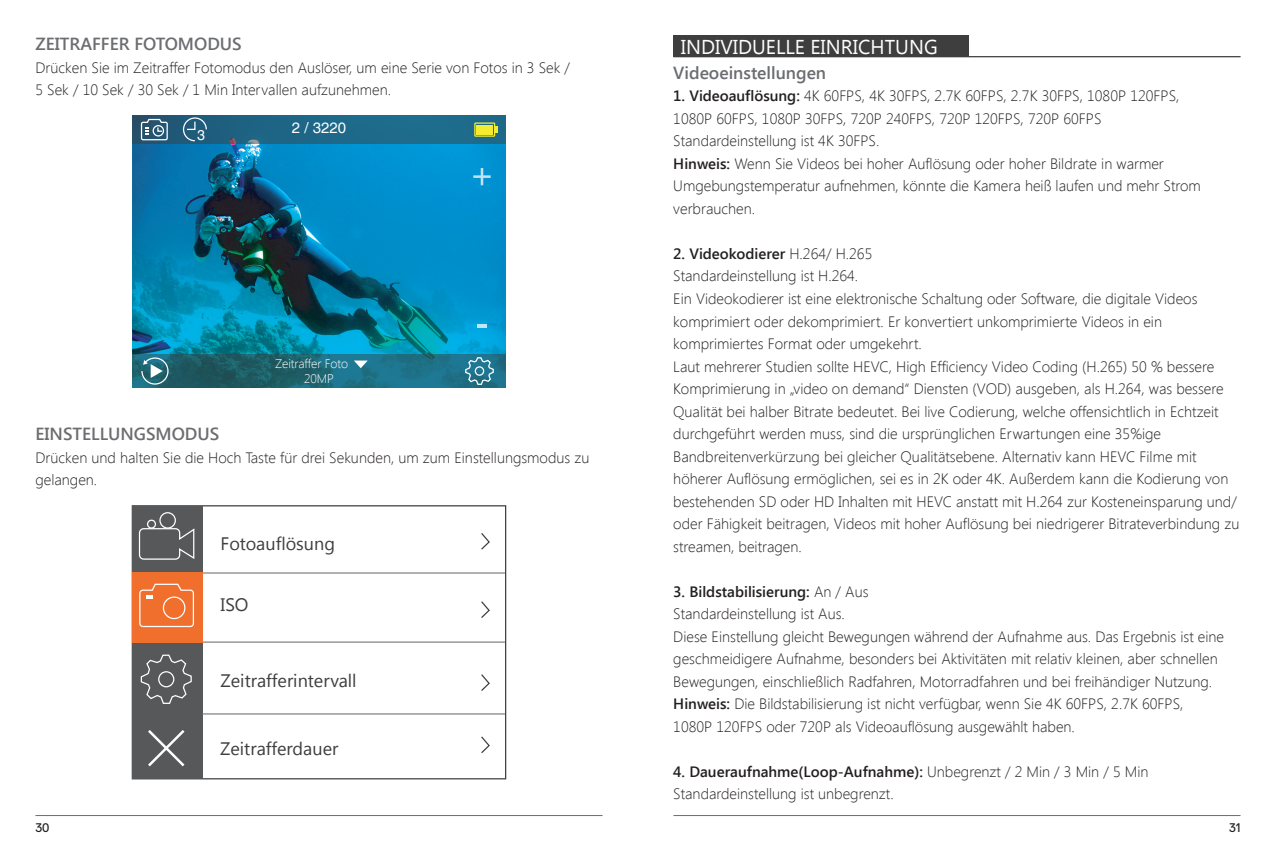
<style>
.page{position:relative;width:1276px;height:851px;background:#fff}
.page>*{position:absolute;margin:0;border:0;box-sizing:border-box;transform-origin:0 0}
.t1{font:20px "Segoe UI";color:#fff}
.t2{font:18px "Segoe UI";color:#3e3e3f}
.t3{font:600 17.5px "Segoe UI";color:#6c6d70}
.t4{font:300 15px/22.5px "Segoe UI";color:#231f20}
.t5{font:15px "Helvetica";color:#fff}
.t6{font:14.25px "Helvetica";color:#fff}
.t7{font:300 12.5px/15.5px "Segoe UI";letter-spacing:-.01em;color:#fff}
.t8{font:12.5px "Replica";color:#231f20}
.s1{font-weight:600}
</style>
<div class="page">
<hr style="left:673px;top:56px;width:567px;height:1px;background:#3e3e3f">
<div style="left:673px;top:35px;width:296px;height:22px;background:#3e3e3f"></div>
<img style="left:132px;top:144px;width:373px;height:210px">
<div style="left:132px;top:115px;width:373px;height:29px;background:linear-gradient(to right,#235775,#1c7193)"></div>
<svg style="left:132px;top:354px;width:373px;height:34px;background:#1e6777"></svg>
<div style="left:474px;top:122px;width:21px;height:15px;border:1px solid #f4ed2f"></div>
<svg style="left:494px;top:126px;width:3px;height:7px"></svg>
<div style="left:476px;top:125px;width:17px;height:9px;background:#f4ed2f"></div>
<svg style="left:141px;top:357px;width:28px;height:28px"></svg>
<svg style="left:354px;top:360px;width:14px;height:8px"></svg>
<svg style="left:464px;top:356px;width:30px;height:29px"></svg>
<div style="left:475px;top:366px;width:9px;height:10px;border:1px solid #fff;border-radius:50%"></div>
<svg style="left:473px;top:168px;width:18px;height:17px"></svg>
<svg style="left:477px;top:324px;width:10px;height:3px"></svg>
<svg style="left:182px;top:117px;width:25px;height:25px"></svg>
<svg style="left:140px;top:118px;width:28px;height:23px"></svg>
<div style="left:132px;top:505px;width:374px;height:274px;background:#fff;border:1px solid #3e3e3f"></div>
<div style="left:132px;top:505px;width:70px;height:273px;background:#57585a"></div>
<svg style="left:148px;top:730px;width:37px;height:37px"></svg>
<svg style="left:138px;top:527px;width:57px;height:33px"></svg>
<div style="left:159px;top:512px;width:17px;height:16px;border:1px solid #fff;border-radius:50%"></div>
<div style="left:147px;top:519px;width:9px;height:9px;border:1px solid #fff;border-radius:50%"></div>
<svg style="left:140px;top:654px;width:52px;height:50px"></svg>
<div style="left:158px;top:671px;width:16px;height:16px;border:1px solid #fff;border-radius:50%"></div>
<hr style="left:202px;top:572px;width:303px;height:1px;background:#808285">
<hr style="left:202px;top:641px;width:303px;height:1px;background:#808285">
<hr style="left:202px;top:713px;width:303px;height:1px;background:#808285">
<div style="left:132px;top:572px;width:70px;height:70px;background:#f06f2d"></div>
<svg style="left:139px;top:583px;width:55px;height:44px"></svg>
<div style="left:163px;top:596px;width:22px;height:23px;border:1px solid #fff;border-radius:50%"></div>
<svg style="left:481px;top:533px;width:9px;height:17px"></svg>
<svg style="left:481px;top:601px;width:9px;height:17px"></svg>
<svg style="left:481px;top:674px;width:9px;height:17px"></svg>
<svg style="left:481px;top:736px;width:9px;height:17px"></svg>
<hr style="left:35px;top:815px;width:567px;height:1px;background:#6c6d70">
<hr style="left:673px;top:815px;width:567px;height:1px;background:#6c6d70">
<p class="t3" style="left:35px;top:32px;width:208px">ZEITRAFFER FOTOMODUS</p>
<p class="t4" style="left:35px;top:56px;width:536px">Drücken Sie im Zeitraffer Fotomodus den Auslöser, um eine Serie von Fotos in 3 Sek /<br>5 Sek / 10 Sek / 30 Sek / 1 Min Intervallen aufzunehmen.</p>
<p class="t6" style="left:197px;top:127px;width:9px">3</p>
<p class="t5" style="left:292px;top:119px;width:56px">2 / 3220</p>
<p class="t7" style="left:304px;top:355px;width:45px;text-indent:-29px">Zeitraffer Foto<br>20MP</p>
<p class="t3" style="left:35px;top:422px;width:185px">EINSTELLUNGSMODUS</p>
<p class="t4" style="left:35px;top:446px;width:555px">Drücken und halten Sie die Hoch Taste für drei Sekunden, um zum Einstellungsmodus zu gelangen.</p>
<p class="t2" style="left:220px;top:531px;width:116px">Fotoauflösung</p>
<p class="t2" style="left:220px;top:592px;width:30px">ISO</p>
<p class="t2" style="left:220px;top:667px;width:138px">Zeitrafferintervall</p>
<p class="t2" style="left:220px;top:736px;width:120px">Zeitrafferdauer</p>
<p class="t1" style="left:681px;top:33px;width:258px">INDIVIDUELLE EINRICHTUNG</p>
<p class="t3" style="left:673px;top:60px;width:154px">Videoeinstellungen</p>
<p class="t4" style="left:673px;top:84px;width:529px"><span class="s1">1. Videoauflösung:</span> 4K 60FPS, 4K 30FPS, 2.7K 60FPS, 2.7K 30FPS, 1080P 120FPS, 1080P 60FPS, 1080P 30FPS, 720P 240FPS, 720P 120FPS, 720P 60FPS Standardeinstellung ist 4K 30FPS.<br><span class="s1">Hinweis:</span> Wenn Sie Videos bei hoher Auflösung oder hoher Bildrate in warmer Umgebungstemperatur aufnehmen, könnte die Kamera heiß laufen und mehr Strom verbrauchen.</p>
<p class="t4" style="left:673px;top:242px;width:567px"><span class="s1">2. Videokodierer</span> H.264/ H.265<br>Standardeinstellung ist H.264.<br>Ein Videokodierer ist eine elektronische Schaltung oder Software, die digitale Videos komprimiert oder dekomprimiert. Er konvertiert unkomprimierte Videos in ein komprimiertes Format oder umgekehrt.<br>Laut mehrerer Studien sollte HEVC, High Efficiency Video Coding (H.265) 50 % bessere Komprimierung in „video on demand“ Diensten (VOD) ausgeben, als H.264, was bessere Qualität bei halber Bitrate bedeutet. Bei live Codierung, welche offensichtlich in Echtzeit durchgeführt werden muss, sind die ursprünglichen Erwartungen eine 35%ige Bandbreitenverkürzung bei gleicher Qualitätsebene. Alternativ kann HEVC Filme mit höherer Auflösung ermöglichen, sei es in 2K oder 4K. Außerdem kann die Kodierung von bestehenden SD oder HD Inhalten mit HEVC anstatt mit H.264 zur Kosteneinsparung und/ oder Fähigkeit beitragen, Videos mit hoher Auflösung bei niedrigerer Bitrateverbindung zu streamen, beitragen.</p>
<p class="t4" style="left:673px;top:579px;width:552px"><span class="s1">3. Bildstabilisierung:</span> An / Aus<br>Standardeinstellung ist Aus.<br>Diese Einstellung gleicht Bewegungen während der Aufnahme aus. Das Ergebnis ist eine geschmeidigere Aufnahme, besonders bei Aktivitäten mit relativ kleinen, aber schnellen Bewegungen, einschließlich Radfahren, Motorradfahren und bei freihändiger Nutzung.<br><span class="s1">Hinweis:</span> Die Bildstabilisierung ist nicht verfügbar, wenn Sie 4K 60FPS, 2.7K 60FPS, 1080P 120FPS oder 720P als Videoauflösung ausgewählt haben.</p>
<p class="t4" style="left:673px;top:759px;width:477px"><span class="s1">4. Daueraufnahme(Loop-Aufnahme):</span> Unbegrenzt / 2 Min / 3 Min / 5 Min<br>Standardeinstellung ist unbegrenzt.</p>
<p class="t8" style="left:35px;top:820px;width:16px">30</p>
<p class="t8" style="left:1229px;top:820px;width:13px">31</p>
</div>
